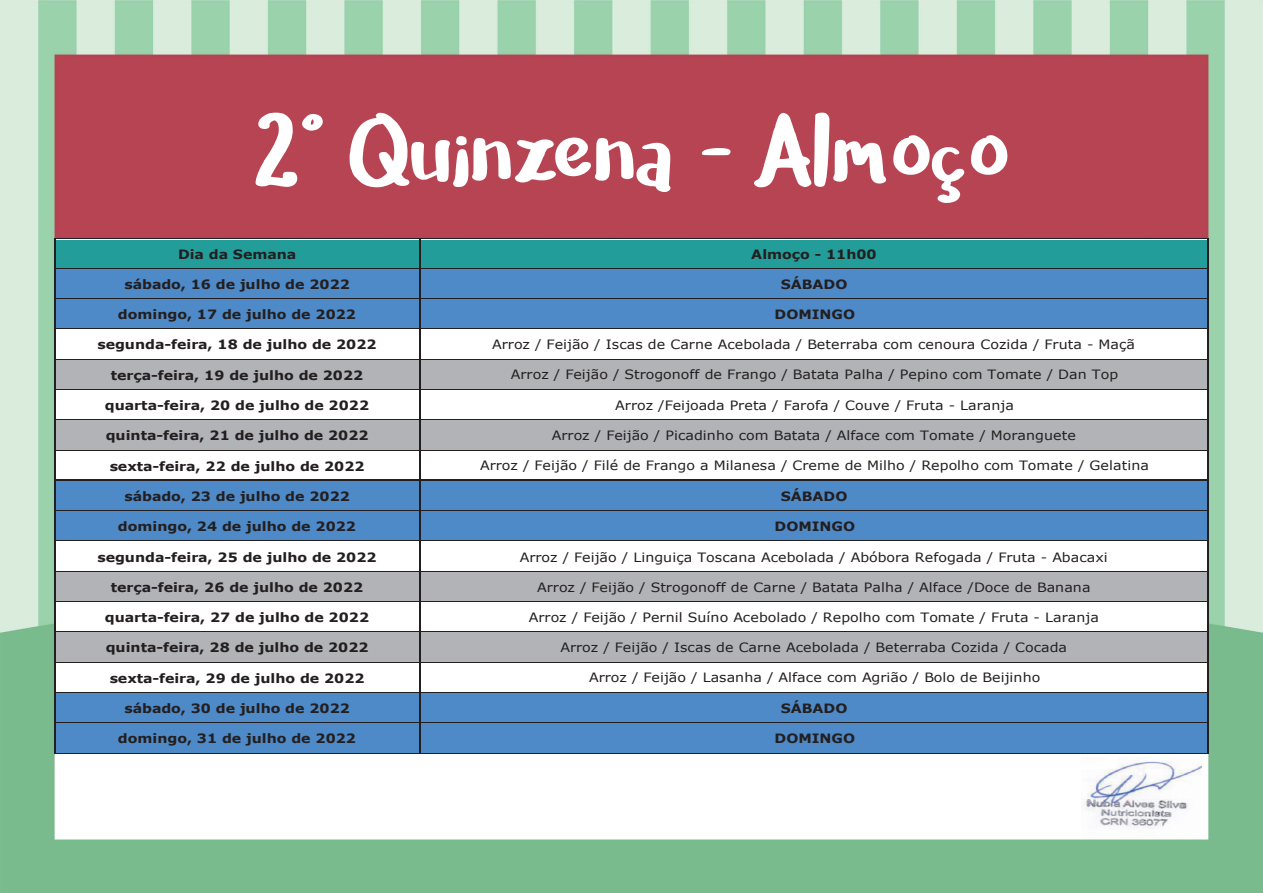
<style>
.page{position:relative;width:1263px;height:893px;background:#fff}
.page>*{position:absolute;margin:0;border:0;box-sizing:border-box;transform-origin:0 0}
.t1{font:105.15px "Cavorting";color:#fff}
.t2{font:12.9px "Verdana";color:#231f20;scale:1.1 1}
.t3{font:700 12.9px "Verdana";color:#231f20;scale:1.1 1}
</style>
<div class="page">
<img style="left:0;top:0;width:1263px;height:893px">
<div style="left:56px;top:240px;width:1153px;height:28px;background:#239d9a"></div>
<div style="left:56px;top:268px;width:1153px;height:61px;background:#4f8ac8"></div>
<div style="left:56px;top:329px;width:1153px;height:30px;background:#fff"></div>
<div style="left:56px;top:359px;width:1153px;height:31px;background:#b2b3b7"></div>
<div style="left:56px;top:389px;width:1153px;height:31px;background:#fff"></div>
<div style="left:56px;top:420px;width:1153px;height:30px;background:#b2b3b7"></div>
<div style="left:56px;top:450px;width:1153px;height:31px;background:#fff"></div>
<div style="left:56px;top:480px;width:1153px;height:61px;background:#4f8ac8"></div>
<div style="left:56px;top:541px;width:1153px;height:30px;background:#fff"></div>
<div style="left:56px;top:571px;width:1153px;height:31px;background:#b2b3b7"></div>
<div style="left:56px;top:602px;width:1153px;height:30px;background:#fff"></div>
<div style="left:56px;top:632px;width:1153px;height:30px;background:#b2b3b7"></div>
<div style="left:56px;top:662px;width:1153px;height:31px;background:#fff"></div>
<div style="left:56px;top:692px;width:1153px;height:61px;background:#4f8ac8"></div>
<hr style="left:54px;top:238px;width:1px;height:516px;background:#231f20">
<hr style="left:419px;top:239px;width:1px;height:515px;background:#231f20">
<hr style="left:1208px;top:239px;width:1px;height:515px;background:#231f20">
<hr style="left:55px;top:238px;width:1154px;height:1px;background:#231f20">
<hr style="left:55px;top:268px;width:1154px;height:1px;background:#231f20">
<hr style="left:55px;top:298px;width:1154px;height:1px;background:#231f20">
<hr style="left:55px;top:328px;width:1154px;height:1px;background:#231f20">
<hr style="left:55px;top:359px;width:1154px;height:1px;background:#231f20">
<hr style="left:55px;top:389px;width:1154px;height:1px;background:#231f20">
<hr style="left:55px;top:419px;width:1154px;height:1px;background:#231f20">
<hr style="left:55px;top:449px;width:1154px;height:1px;background:#231f20">
<hr style="left:55px;top:480px;width:1154px;height:1px;background:#231f20">
<hr style="left:55px;top:510px;width:1154px;height:1px;background:#231f20">
<hr style="left:55px;top:540px;width:1154px;height:1px;background:#231f20">
<hr style="left:55px;top:571px;width:1154px;height:1px;background:#231f20">
<hr style="left:55px;top:601px;width:1154px;height:1px;background:#231f20">
<hr style="left:55px;top:631px;width:1154px;height:1px;background:#231f20">
<hr style="left:55px;top:662px;width:1154px;height:1px;background:#231f20">
<hr style="left:55px;top:692px;width:1154px;height:1px;background:#231f20">
<hr style="left:55px;top:722px;width:1154px;height:1px;background:#231f20">
<hr style="left:55px;top:753px;width:1154px;height:1px;background:#231f20">
<img style="left:1082px;top:757px;width:119px;height:82px">
<h1 class="t1" style="left:255px;top:92px;width:755px">2º Quinzena - Almoço</h1>
<p class="t3" style="left:178px;top:245px;width:109px">Dia da Semana</p>
<p class="t3" style="left:751px;top:245px;width:116px">Almoço - 11h00</p>
<p class="t3" style="left:124px;top:275px;width:206px">sábado, 16 de julho de 2022</p>
<p class="t3" style="left:781px;top:275px;width:62px">SÁBADO</p>
<p class="t3" style="left:118px;top:305px;width:218px">domingo, 17 de julho de 2022</p>
<p class="t3" style="left:775px;top:305px;width:75px">DOMINGO</p>
<p class="t3" style="left:97px;top:336px;width:255px">segunda-feira, 18 de julho de 2022</p>
<p class="t2" style="left:492px;top:336px;width:586px">Arroz / Feijão / Iscas de Carne Acebolada / Beterraba com cenoura Cozida / Fruta - Maçã</p>
<p class="t3" style="left:111px;top:366px;width:231px">terça-feira, 19 de julho de 2022</p>
<p class="t2" style="left:511px;top:366px;width:554px">Arroz / Feijão / Strogonoff de Frango / Batata Palha / Pepino com Tomate / Dan Top</p>
<p class="t3" style="left:105px;top:396px;width:242px">quarta-feira, 20 de julho de 2022</p>
<p class="t2" style="left:615px;top:396px;width:364px">Arroz /Feijoada Preta / Farofa / Couve / Fruta - Laranja</p>
<p class="t3" style="left:106px;top:426px;width:241px">quinta-feira, 21 de julho de 2022</p>
<p class="t2" style="left:552px;top:427px;width:478px">Arroz / Feijão / Picadinho com Batata / Alface com Tomate / Moranguete</p>
<p class="t3" style="left:110px;top:457px;width:233px">sexta-feira, 22 de julho de 2022</p>
<p class="t2" style="left:480px;top:457px;width:609px">Arroz / Feijão / Filé de Frango a Milanesa / Creme de Milho / Repolho com Tomate / Gelatina</p>
<p class="t3" style="left:124px;top:487px;width:206px">sábado, 23 de julho de 2022</p>
<p class="t3" style="left:781px;top:487px;width:62px">SÁBADO</p>
<p class="t3" style="left:118px;top:517px;width:218px">domingo, 24 de julho de 2022</p>
<p class="t3" style="left:775px;top:517px;width:75px">DOMINGO</p>
<p class="t3" style="left:97px;top:548px;width:255px">segunda-feira, 25 de julho de 2022</p>
<p class="t2" style="left:520px;top:548px;width:536px">Arroz / Feijão / Linguiça Toscana Acebolada / Abóbora Refogada / Fruta - Abacaxi</p>
<p class="t3" style="left:111px;top:578px;width:231px">terça-feira, 26 de julho de 2022</p>
<p class="t2" style="left:537px;top:578px;width:505px">Arroz / Feijão / Strogonoff de Carne / Batata Palha / Alface /Doce de Banana</p>
<p class="t3" style="left:105px;top:608px;width:242px">quarta-feira, 27 de julho de 2022</p>
<p class="t2" style="left:529px;top:609px;width:520px">Arroz / Feijão / Pernil Suíno Acebolado / Repolho com Tomate / Fruta - Laranja</p>
<p class="t3" style="left:106px;top:639px;width:241px">quinta-feira, 28 de julho de 2022</p>
<p class="t2" style="left:560px;top:639px;width:462px">Arroz / Feijão / Iscas de Carne Acebolada / Beterraba Cozida / Cocada</p>
<p class="t3" style="left:110px;top:669px;width:233px">sexta-feira, 29 de julho de 2022</p>
<p class="t2" style="left:589px;top:669px;width:412px">Arroz / Feijão / Lasanha / Alface com Agrião / Bolo de Beijinho</p>
<p class="t3" style="left:124px;top:699px;width:206px">sábado, 30 de julho de 2022</p>
<p class="t3" style="left:781px;top:699px;width:62px">SÁBADO</p>
<p class="t3" style="left:118px;top:729px;width:218px">domingo, 31 de julho de 2022</p>
<p class="t3" style="left:775px;top:729px;width:75px">DOMINGO</p>
</div>
